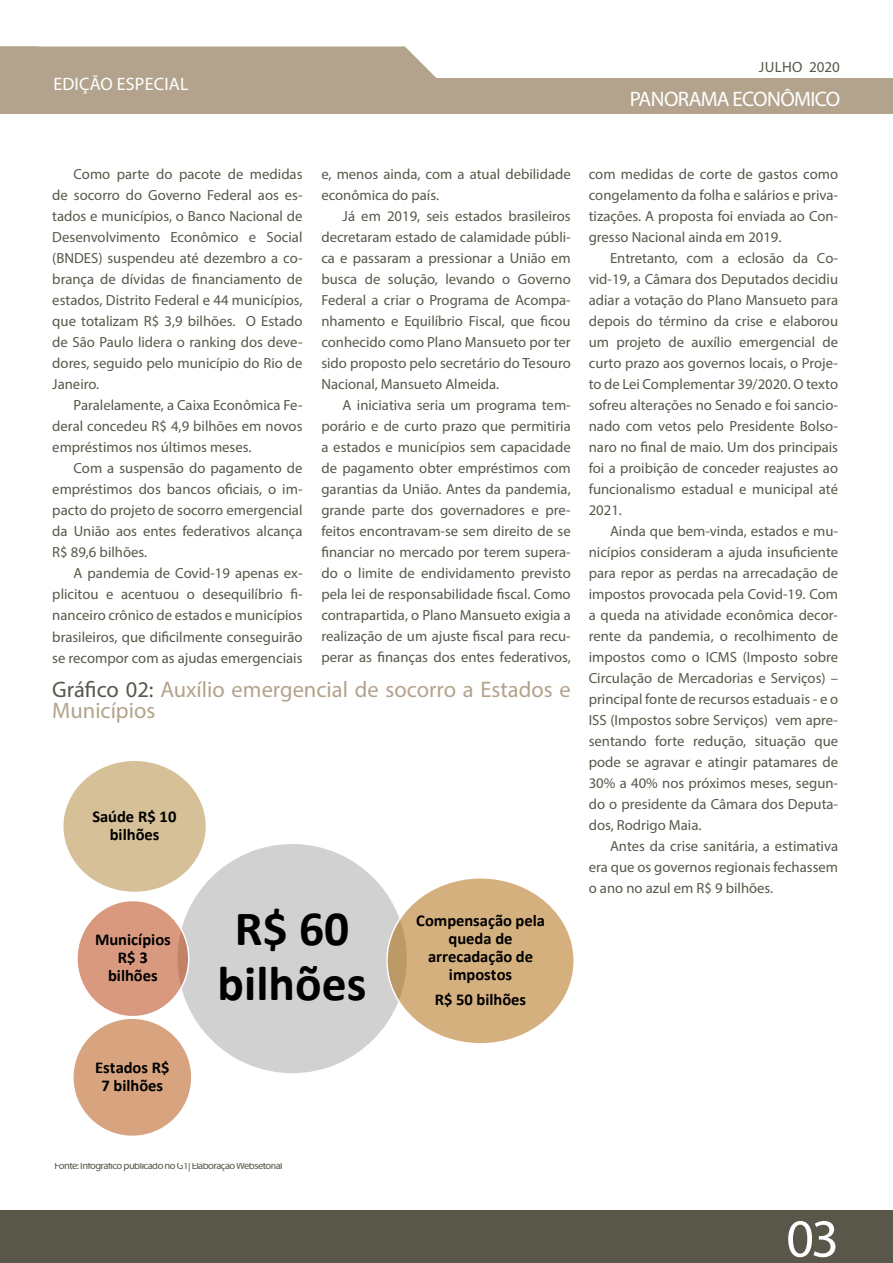
<style>
.page{position:relative;width:893px;height:1263px;background:#fff}
.page>*{position:absolute;margin:0;border:0;box-sizing:border-box;transform-origin:0 0}
.t1{font:54px "Myriad Pro";color:#fff}
.t2{font:700 49.5px/54.3px "Calibri";color:#000;text-align:center}
.t3{font:22.5px/21px "Myriad Pro";color:#b4a38c}
.t4{font:21px "Myriad Pro";letter-spacing:-.03em;color:#fff}
.t5{font:18px "Myriad Pro";letter-spacing:.01em;color:#fff}
.t6{font:700 16.5px/18.1px "Calibri";letter-spacing:-.005em;color:#000;text-align:center}
.t7{font:15px "Myriad Pro";letter-spacing:.02em;color:#58574a}
.Texto{font:14.7px/21px "Myriad Pro";color:#58574a;text-align:justify}
.t8{font:10.5px "Myriad Pro";letter-spacing:-.05em;color:#58574a}
.s1{color:#58574a}
</style>
<div class="page">
<div style="left:0;top:1210px;width:893px;height:53px;background:#58574a"></div>
<div style="left:0;top:78px;width:893px;height:36px;background:#b4a38c"></div>
<div style="left:0;top:46px;width:436px;height:32px;background:#b4a38c"></div>
<div style="left:177px;top:843px;width:230px;height:231px;background:#d1d1d1;border-radius:50%"></div>
<div style="left:63px;top:760px;width:143px;height:132px;background:#d5c097;border-radius:50%"></div>
<div style="left:387px;top:878px;width:187px;height:166px;background:#ad6300;border-radius:50%;opacity:.5"></div>
<div style="left:73px;top:1018px;width:119px;height:118px;background:#d7a47f;border-radius:50%"></div>
<div style="left:77px;top:900px;width:112px;height:117px;background:#b43500;border-radius:50%;opacity:.5"></div>
<p class="t5" style="left:53px;top:73px;width:137px">EDIÇÃO ESPECIAL</p>
<p class="t7" style="left:759px;top:58px;width:82px">JULHO 2020</p>
<h3 class="t4" style="left:630px;top:86px;width:212px">PANORAMA ECONÔMICO</h3>
<p class="Texto" style="left:321px;top:163px;width:251px">e, menos ainda, com a atual debilidade econômica do país.</p>
<p class="Texto" style="left:321px;top:205px;width:251px;text-indent:21px">Já em 2019, seis estados brasileiros decretaram estado de calamidade públi&shy;ca e passaram a pressionar a União em busca de solução, levando o Governo Federal a criar o Programa de Acompa&shy;nhamento e Equilíbrio Fiscal, que ficou conhecido como Plano Mansueto por ter sido proposto pelo secretário do Tesouro Nacional, Mansueto Almeida.</p>
<p class="Texto" style="left:321px;top:394px;width:251px;text-indent:21px">A iniciativa seria um programa tem&shy;porário e de curto prazo que permitiria a estados e municípios sem capacidade de pagamento obter empréstimos com garantias da União. Antes da pandemia, grande parte dos governadores e pre&shy;feitos encontravam-se sem direito de se financiar no mercado por terem supera&shy;do o limite de endividamento previsto pela lei de responsabilidade fiscal. Como contrapartida, o Plano Mansueto exigia a realização de um ajuste fiscal para recu&shy;perar as finanças dos entes federativos,</p>
<p class="Texto" style="left:52px;top:164px;width:252px;text-indent:21px">Como parte do pacote de medidas de socorro do Governo Federal aos es&shy;tados e municípios, o Banco Nacional de Desenvolvimento Econômico e Social (BNDES) suspendeu até dezembro a co&shy;brança de dívidas de financiamento de estados, Distrito Federal e 44 municípios, que totalizam R$ 3,9 bilhões. O Estado de São Paulo lidera o ranking dos deve&shy;dores, seguido pelo município do Rio de Janeiro.</p>
<p class="Texto" style="left:52px;top:395px;width:252px;text-indent:21px">Paralelamente, a Caixa Econômica Fe&shy;deral concedeu R$ 4,9 bilhões em novos empréstimos nos últimos meses.</p>
<p class="Texto" style="left:52px;top:458px;width:252px;text-indent:21px">Com a suspensão do pagamento de empréstimos dos bancos oficiais, o im&shy;pacto do projeto de socorro emergencial da União aos entes federativos alcança R$ 89,6 bilhões.</p>
<p class="Texto" style="left:52px;top:563px;width:252px;text-indent:21px">A pandemia de Covid-19 apenas ex&shy;plicitou e acentuou o desequilíbrio fi&shy;nanceiro crônico de estados e municípios brasileiros, que dificilmente conseguirão se recompor com as ajudas emergenciais</p>
<p class="t3" style="left:52px;top:678px;width:520px"><span class="s1">Gráfico 02:</span> Auxílio emergencial de socorro a Estados e<br>Municípios</p>
<p class="t6" style="left:92px;top:807px;width:86px">Saúde R$ 10 bilhões</p>
<p class="t6" style="left:95px;top:930px;width:77px">Municípios<br>R$ 3 bilhões</p>
<p class="t2" style="left:217px;top:902px;width:150px">R$ 60 bilhões</p>
<p class="t6" style="left:416px;top:911px;width:130px">Compensação pela queda de arrecadação de impostos</p>
<p class="t6" style="left:435px;top:991px;width:93px">R$ 50 bilhões</p>
<p class="Texto" style="left:589px;top:163px;width:251px">com medidas de corte de gastos como congelamento da folha e salários e priva&shy;tizações. A proposta foi enviada ao Con&shy;gresso Nacional ainda em 2019.</p>
<p class="Texto" style="left:589px;top:247px;width:251px;text-indent:21px">Entretanto, com a eclosão da Co&shy;vid-19, a Câmara dos Deputados decidiu adiar a votação do Plano Mansueto para depois do término da crise e elaborou um projeto de auxílio emergencial de curto prazo aos governos locais, o Proje&shy;to de Lei Complementar 39/2020. O texto sofreu alterações no Senado e foi sancio&shy;nado com vetos pelo Presidente Bolso&shy;naro no final de maio. Um dos principais foi a proibição de conceder reajustes ao funcionalismo estadual e municipal até 2021.</p>
<p class="Texto" style="left:589px;top:520px;width:251px;text-indent:21px">Ainda que bem-vinda, estados e mu&shy;nicípios consideram a ajuda insuficiente para repor as perdas na arrecadação de impostos provocada pela Covid-19. Com a queda na atividade econômica decor&shy;rente da pandemia, o recolhimento de impostos como o ICMS (Imposto sobre Circulação de Mercadorias e Serviços) – principal fonte de recursos estaduais - e o ISS (Impostos sobre Serviços) vem apre&shy;sentando forte redução, situação que pode se agravar e atingir patamares de 30% a 40% nos próximos meses, segun&shy;do o presidente da Câmara dos Deputa&shy;dos, Rodrigo Maia.</p>
<p class="Texto" style="left:589px;top:835px;width:251px;text-indent:21px">Antes da crise sanitária, a estimativa era que os governos regionais fechassem o ano no azul em R$ 9 bilhões.</p>
<p class="t6" style="left:95px;top:1058px;width:76px">Estados R$<br>7 bilhões</p>
<p class="t8" style="left:55px;top:1159px;width:230px">Fonte: Infográfico publicado no G1| Elaboração Websetorial</p>
<h1 class="t1" style="left:786px;top:1205px;width:54px">03</h1>
</div>
